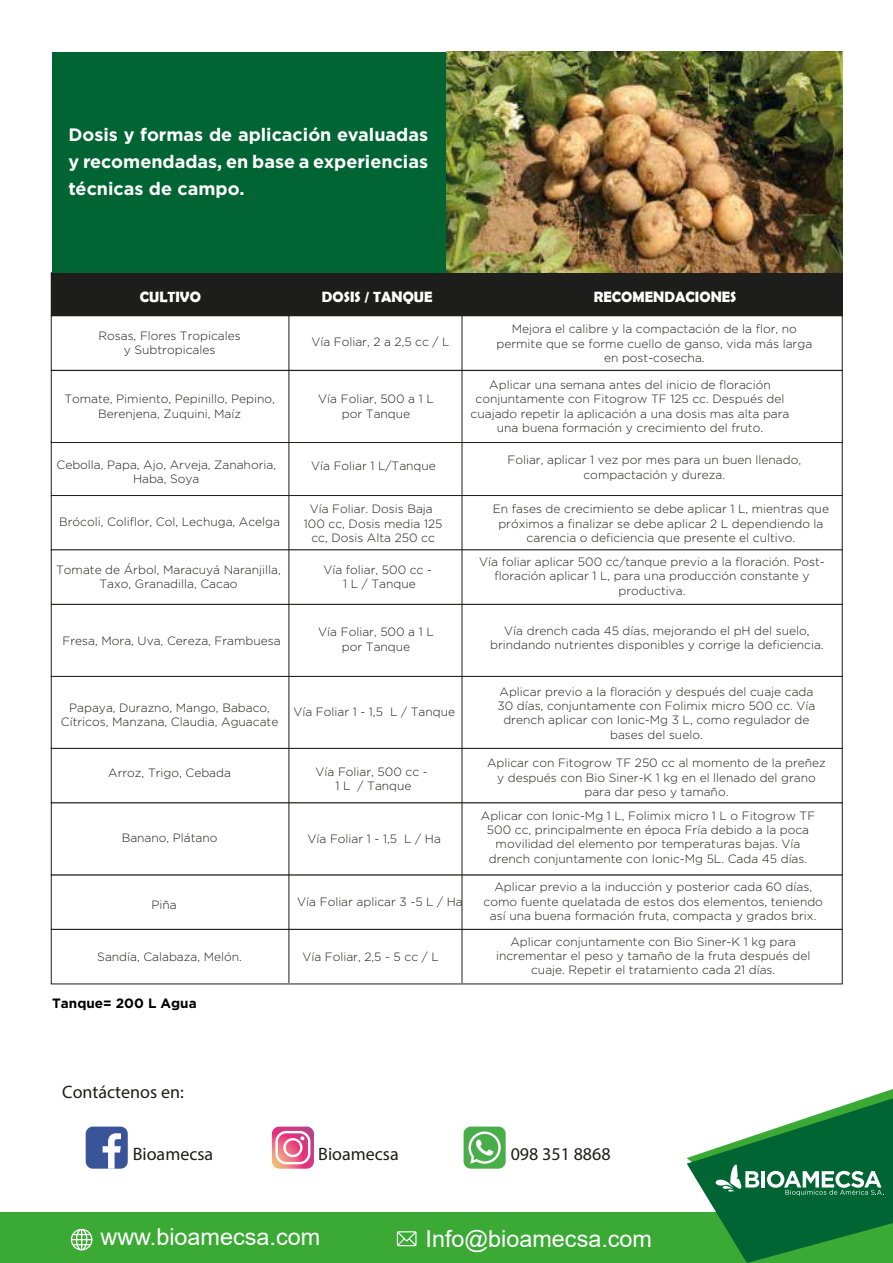
<style>
.page{position:relative;width:893px;height:1263px;background:#fff}
.page>*{position:absolute;margin:0;border:0;box-sizing:border-box;transform-origin:0 0}
.t1{font:23.4px "Arial";color:#fff}
.t2{font:700 18px/27px "Gotham";color:#fff;text-align:justify}
.t3{font:18px "Myriad Pro";color:#1d1d1b}
.t4{font:700 15px "Berlin Sans FB Demi";color:#fff}
.t5{font:700 13.5px "Gotham";color:#010101}
.t6{font:300 12px/14.4px "Gotham";color:#1d1d1b;text-align:center}
</style>
<div class="page">
<div style="left:51px;top:495px;width:792px;height:55px;background:#fff;border:1px solid #1d1d1b"></div>
<div style="left:51px;top:549px;width:792px;height:56px;background:#fff;border:1px solid #1d1d1b"></div>
<div style="left:51px;top:929px;width:792px;height:55px;background:#fff;border:1px solid #1d1d1b"></div>
<div style="left:51px;top:370px;width:792px;height:73px;background:#fff;border:1px solid #1d1d1b"></div>
<div style="left:51px;top:802px;width:792px;height:73px;background:#fff;border:1px solid #1d1d1b"></div>
<div style="left:51px;top:676px;width:792px;height:73px;background:#fff;border:1px solid #1d1d1b"></div>
<div style="left:51px;top:604px;width:792px;height:73px;background:#fff;border:1px solid #1d1d1b"></div>
<div style="left:51px;top:273px;width:791px;height:42px;background:#1d1d1b"></div>
<div style="left:51px;top:272px;width:792px;height:44px;border:1px solid #1d1d1b"></div>
<div style="left:86px;top:1126px;width:42px;height:43px;background:#395499;border-radius:7px"></div>
<svg style="left:103px;top:1133px;width:18px;height:36px"></svg>
<svg style="left:272px;top:1126px;width:42px;height:43px"></svg>
<div style="left:464px;top:1126px;width:42px;height:43px;background:#49ae49;border-radius:7px"></div>
<svg style="left:468px;top:1131px;width:33px;height:33px"></svg>
<hr style="left:289px;top:316px;width:1px;height:667px;background:#1d1d1b">
<hr style="left:462px;top:316px;width:1px;height:667px;background:#1d1d1b">
<div style="left:51px;top:52px;width:395px;height:220px;background:#006533"></div>
<img style="left:446px;top:52px;width:397px;height:220px">
<div style="left:1px;top:1212px;width:892px;height:51px;background:#3aaa35"></div>
<svg style="left:687px;top:1089px;width:206px;height:174px"></svg>
<svg style="left:71px;top:1229px;width:21px;height:21px"></svg>
<svg style="left:397px;top:1231px;width:19px;height:15px"></svg>
<h2 class="t2" style="left:68px;top:121px;width:361px">Dosis y formas de aplicación evaluadas y recomendadas, en base a experiencias técnicas de campo.</h2>
<p class="t4" style="left:140px;top:288px;width:63px">CULTIVO</p>
<p class="t4" style="left:322px;top:288px;width:112px">DOSIS / TANQUE</p>
<p class="t4" style="left:594px;top:288px;width:144px">RECOMENDACIONES</p>
<p class="t6" style="left:98px;top:328px;width:144px">Rosas, Flores Tropicales y Subtropicales</p>
<p class="t6" style="left:64px;top:391px;width:212px">Tomate, Pimiento, Pepinillo, Pepino,<br>Berenjena, Zuquini, Maíz</p>
<p class="t6" style="left:311px;top:334px;width:140px">Vía Foliar, 2 a 2,5 cc / L</p>
<p class="t6" style="left:318px;top:391px;width:117px">Vía Foliar, 500 a 1 L por Tanque</p>
<p class="t6" style="left:496px;top:321px;width:317px">Mejora el calibre y la compactación de la flor, no permite que se forme cuello de ganso, vida más larga en post-cosecha.</p>
<p class="t6" style="left:471px;top:377px;width:320px">Aplicar una semana antes del inicio de floración conjuntamente con Fitogrow TF 125 cc. Después del cuajado repetir la aplicación a una dosis mas alta para una buena formación y crecimiento del fruto.</p>
<p class="t6" style="left:56px;top:457px;width:221px">Cebolla, Papa, Ajo, Arveja, Zanahoria,<br>Haba, Soya</p>
<p class="t6" style="left:59px;top:514px;width:222px">Brócoli, Coliflor, Col, Lechuga, Acelga</p>
<p class="t6" style="left:56px;top:562px;width:226px">Tomate de Árbol, Maracuyá Naranjilla,<br>Taxo, Granadilla, Cacao</p>
<p class="t6" style="left:63px;top:633px;width:220px">Fresa, Mora, Uva, Cereza, Frambuesa</p>
<p class="t6" style="left:311px;top:459px;width:126px">Vía Foliar 1 L/Tanque</p>
<p class="t6" style="left:304px;top:501px;width:140px">Vía Foliar. Dosis Baja<br>100 cc, Dosis media 125 cc, Dosis Alta 250 cc</p>
<p class="t6" style="left:323px;top:562px;width:110px">Vía foliar, 500 cc -<br>1 L / Tanque</p>
<p class="t6" style="left:318px;top:624px;width:117px">Vía Foliar, 500 a 1 L por Tanque</p>
<p class="t6" style="left:61px;top:700px;width:219px">Papaya, Durazno, Mango, Babaco,<br>Cítricos, Manzana, Claudia, Aguacate</p>
<p class="t6" style="left:108px;top:765px;width:124px">Arroz, Trigo, Cebada</p>
<p class="t6" style="left:293px;top:704px;width:163px">Vía Foliar 1 - 1,5 L / Tanque</p>
<p class="t6" style="left:316px;top:764px;width:114px">Vía Foliar, 500 cc -<br>1 L / Tanque</p>
<p class="t6" style="left:508px;top:453px;width:295px">Foliar, aplicar 1 vez por mes para un buen llenado, compactación y dureza.</p>
<p class="t6" style="left:493px;top:501px;width:338px">En fases de crecimiento se debe aplicar 1 L, mientras que próximos a finalizar se debe aplicar 2 L dependiendo la carencia o deficiencia que presente el cultivo.</p>
<p class="t6" style="left:479px;top:554px;width:347px">Vía foliar aplicar 500 cc/tanque previo a la floración. Post&shy;floración aplicar 1 L, para una producción constante y productiva.</p>
<p class="t6" style="left:490px;top:623px;width:335px">Vía drench cada 45 días, mejorando el pH del suelo, brindando nutrientes disponibles y corrige la deficiencia.</p>
<p class="t6" style="left:497px;top:684px;width:320px">Aplicar previo a la floración y después del cuaje cada 30 días, conjuntamente con Folimix micro 500 cc. Vía drench aplicar con Ionic-Mg 3 L, como regulador de bases del suelo.</p>
<p class="t6" style="left:487px;top:755px;width:340px">Aplicar con Fitogrow TF 250 cc al momento de la preñez y después con Bio Siner-K 1 kg en el llenado del grano para dar peso y tamaño.</p>
<p class="t6" style="left:122px;top:830px;width:97px">Banano, Plátano</p>
<p class="t6" style="left:152px;top:897px;width:27px">Piña</p>
<p class="t6" style="left:97px;top:949px;width:146px">Sandía, Calabaza, Melón.</p>
<p class="t6" style="left:308px;top:832px;width:135px">Vía Foliar 1 - 1,5 L / Ha</p>
<p class="t6" style="left:297px;top:894px;width:167px">Vía Foliar aplicar 3 -5 L / Ha</p>
<p class="t6" style="left:302px;top:949px;width:138px">Vía Foliar, 2,5 - 5 cc / L</p>
<p class="t6" style="left:481px;top:808px;width:336px">Aplicar con Ionic-Mg 1 L, Folimix micro 1 L o Fitogrow TF 500 cc, principalmente en época Fría debido a la poca movilidad del elemento por temperaturas bajas. Vía drench conjuntamente con Ionic-Mg 5L. Cada 45 días.</p>
<p class="t6" style="left:484px;top:880px;width:341px">Aplicar previo a la inducción y posterior cada 60 días, como fuente quelatada de estos dos elementos, teniendo así una buena formación fruta, compacta y grados brix.</p>
<p class="t6" style="left:496px;top:934px;width:316px">Aplicar conjuntamente con Bio Siner-K 1 kg para incrementar el peso y tamaño de la fruta después del cuaje. Repetir el tratamiento cada 21 días.</p>
<p class="t5" style="left:52px;top:994px;width:146px">Tanque= 200 L Agua</p>
<h2 class="t3" style="left:62px;top:1081px;width:123px">Contáctenos en:</h2>
<h2 class="t3" style="left:133px;top:1143px;width:82px">Bioamecsa</h2>
<h2 class="t3" style="left:318px;top:1143px;width:82px">Bioamecsa</h2>
<h2 class="t3" style="left:511px;top:1142px;width:101px">098 351 8868</h2>
<h1 class="t1" style="left:101px;top:1221px;width:221px">www.bioamecsa.com</h1>
<h1 class="t1" style="left:425px;top:1222px;width:228px">Info@bioamecsa.com</h1>
</div>
